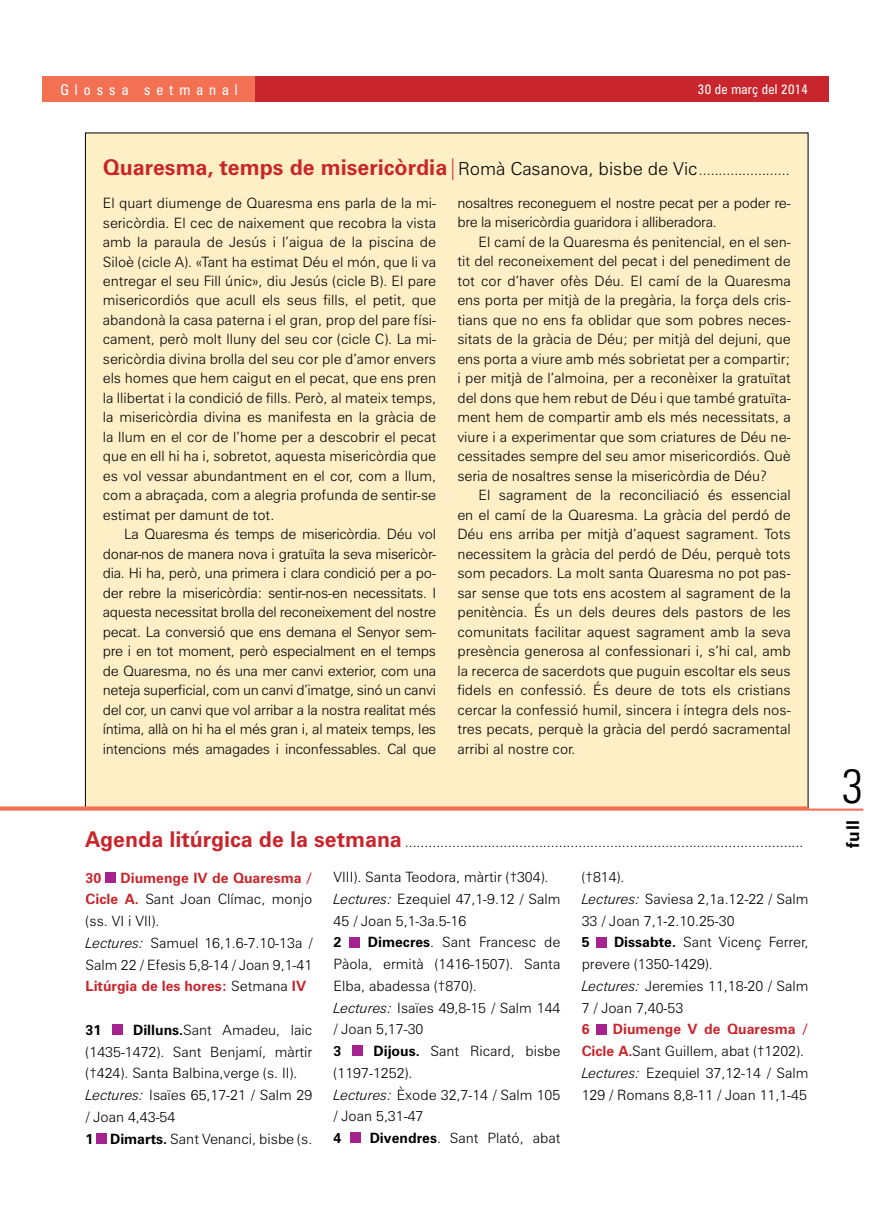
<style>
.page{position:relative;width:893px;height:1212px;background:#fff}
.page>*{position:absolute;margin:0;border:0;box-sizing:border-box;transform-origin:0 0}
.t1{font:300 condensed 48px "Zurich BT";color:#000}
.t2{font:700 21.75px "Zurich BT";color:#c9252c}
.t3{font:700 17.7px "Zurich BT";color:#000}
.t4{font:condensed 15px "Zurich BT";letter-spacing:.4em;color:#fff}
.t5{font:300 14.25px/19.5px "Zurich BT";color:#000}
.t6{font:300 14.25px/19.5px "Zurich BT";letter-spacing:-.02em;color:#000}
.t7{font:700 14.25px "Zurich BT";color:#000}
.t8{font:700 14.25px "Zurich BT";color:#c9252c}
.t9{font:condensed 13.5px "Zurich BT";letter-spacing:.02em;color:#fff}
.s1{font-weight:300}
.s2{font-weight:300;font-size:18px;color:#000}
.s3{font-weight:300;font-size:14.25px;color:#000}
.s4{font-weight:700;font-size:21.75px;color:#c9252c}
.s5{font-weight:700;color:#c9252c}
.s6{font-style:italic}
.s7{font-weight:700}
</style>
<div class="page">
<div style="left:43px;top:77px;width:786px;height:25px;background:#c9252c"></div>
<div style="left:43px;top:77px;width:212px;height:25px;background:#f37053"></div>
<div style="left:106px;top:872px;width:10px;height:10px;background:#a6228e"></div>
<div style="left:112px;top:1024px;width:10px;height:11px;background:#a6228e"></div>
<div style="left:97px;top:1133px;width:10px;height:10px;background:#a6228e"></div>
<div style="left:349px;top:937px;width:11px;height:10px;background:#a6228e"></div>
<div style="left:352px;top:1046px;width:11px;height:10px;background:#a6228e"></div>
<div style="left:350px;top:1133px;width:11px;height:10px;background:#a6228e"></div>
<div style="left:597px;top:937px;width:10px;height:10px;background:#a6228e"></div>
<div style="left:596px;top:1024px;width:10px;height:10px;background:#a6228e"></div>
<div style="left:85px;top:133px;width:723px;height:675px;background:#ffefc6"></div>
<svg style="left:0;top:806px;width:863px;height:5px"></svg>
<p class="t4" style="left:60px;top:81px;width:179px">Glossa setmanal</p>
<p class="t9" style="left:698px;top:81px;width:112px">30 de març del 2014</p>
<h2 class="t2" style="left:103px;top:154px;width:688px">Quaresma, temps de misericòrdia<span class="s1">|</span><span class="s2">Romà Casanova, bisbe de Vic</span><span class="s3">.......................</span></h2>
<p class="t5" style="left:103px;top:193px;width:335px;text-align:justify">El quart diumenge de Quaresma ens parla de la mi&shy;sericòrdia. El cec de naixement que recobra la vista amb la paraula de Jesús i l’aigua de la piscina de Siloè (cicle A). «Tant ha estimat Déu el món, que li va entregar el seu Fill únic», diu Jesús (cicle B). El pare misericordiós que acull els seus fills, el petit, que abandonà la casa paterna i el gran, prop del pare físi&shy;cament, però molt lluny del seu cor (cicle C). La mi&shy;sericòrdia divina brolla del seu cor ple d’amor envers els homes que hem caigut en el pecat, que ens pren la llibertat i la condició de fills. Però, al mateix temps, la misericòrdia divina es manifesta en la gràcia de la llum en el cor de l’home per a descobrir el pecat que en ell hi ha i, sobretot, aquesta misericòrdia que es vol vessar abundantment en el cor, com a llum, com a abraçada, com a alegria profunda de sentir-se estimat per damunt de tot.</p>
<p class="t5" style="left:103px;top:524px;width:335px;text-align:justify;text-indent:21px">La Quaresma és temps de misericòrdia. Déu vol donar-nos de manera nova i gratuïta la seva misericòr&shy;dia. Hi ha, però, una primera i clara condició per a po&shy;der rebre la misericòrdia: sentir-nos-en necessitats. I aquesta necessitat brolla del reconeixement del nostre pecat. La conversió que ens demana el Senyor sem&shy;pre i en tot moment, però especialment en el temps de Quaresma, no és una mer canvi exterior, com una neteja superficial, com un canvi d’imatge, sinó un canvi del cor, un canvi que vol arribar a la nostra realitat més íntima, allà on hi ha el més gran i, al mateix temps, les intencions més amagades i inconfessables. Cal que</p>
<p class="t6" style="left:457px;top:193px;width:335px">nosaltres reconeguem el nostre pecat per a poder re&shy;bre la misericòrdia guaridora i alliberadora.</p>
<p class="t5" style="left:457px;top:232px;width:335px;text-align:justify;text-indent:21px">El camí de la Quaresma és penitencial, en el sen&shy;tit del reconeixement del pecat i del penediment de tot cor d’haver ofès Déu. El camí de la Quaresma ens porta per mitjà de la pregària, la força dels cris&shy;tians que no ens fa oblidar que som pobres neces&shy;sitats de la gràcia de Déu; per mitjà del dejuni, que ens porta a viure amb més sobrietat per a compartir; i per mitjà de l’almoina, per a reconèixer la gratuïtat del dons que hem rebut de Déu i que també gratuïta&shy;ment hem de compartir amb els més necessitats, a viure i a experimentar que som criatures de Déu ne&shy;cessitades sempre del seu amor misericordiós. Què seria de nosaltres sense la misericòrdia de Déu?</p>
<p class="t5" style="left:457px;top:485px;width:335px;text-align:justify;text-indent:21px">El sagrament de la reconciliació és essencial en el camí de la Quaresma. La gràcia del perdó de Déu ens arriba per mitjà d’aquest sagrament. Tots necessitem la gràcia del perdó de Déu, perquè tots som pecadors. La molt santa Quaresma no pot pas&shy;sar sense que tots ens acostem al sagrament de la penitència. És un dels deures dels pastors de les comunitats facilitar aquest sagrament amb la seva presència generosa al confessionari i, s’hi cal, amb la recerca de sacerdots que puguin escoltar els seus fidels en confessió. És deure de tots els cristians cercar la confessió humil, sincera i íntegra dels nos&shy;tres pecats, perquè la gràcia del perdó sacramental arribi al nostre cor.</p>
<p class="t5" style="left:85px;top:832px;width:720px"><span class="s4">Agenda litúrgica de la setmana</span> .....................................................................................................</p>
<p class="t5" style="left:86px;top:866px;width:228px;line-height:21.8px;text-indent:35px"><span class="s5">Diumenge IV de Quaresma /<br>Cicle A.</span> Sant Joan Clímac, monjo (ss. VI i VII).<br><span class="s6">Lectures:</span> Samuel 16,1.6-7.10-13a /<br>Salm 22 / Efesis 5,8-14 / Joan 9,1-41<br><span class="s5">Litúrgia de les hores:</span> Setmana <span class="s5">IV</span></p>
<p class="t7" style="left:86px;top:1021px;width:17px">31</p>
<p class="t8" style="left:86px;top:869px;width:17px">30</p>
<p class="t5" style="left:86px;top:1019px;width:228px;line-height:21.8px;text-indent:48px"><span class="s7">Dilluns.</span>Sant Amadeu, laic (1435-1472). Sant Benjamí, màrtir (†424). Santa Balbina,verge (s. II).<br><span class="s6">Lectures:</span> Isaïes 65,17-21 / Salm 29 / Joan 4,43-54<br><span class="s7">1 Dimarts.</span> Sant Venanci, bisbe (s.</p>
<p class="t5" style="left:334px;top:866px;width:228px;line-height:21.8px">VIII). Santa Teodora, màrtir (†304).<br><span class="s6">Lectures:</span> Ezequiel 47,1-9.12 / Salm<br>45 / Joan 5,1-3a.5-16</p>
<p class="t7" style="left:334px;top:933px;width:9px">2</p>
<p class="t5" style="left:334px;top:931px;width:228px;line-height:21.8px;text-indent:34px"><span class="s7">Dimecres</span>. Sant Francesc de<br>Pàola, ermità (1416-1507). Santa<br>Elba, abadessa (†870).<br><span class="s6">Lectures:</span> Isaïes 49,8-15 / Salm 144 / Joan 5,17-30</p>
<p class="t7" style="left:334px;top:1042px;width:9px">3</p>
<p class="t5" style="left:334px;top:1040px;width:228px;line-height:21.8px;text-indent:40px"><span class="s7">Dijous.</span> Sant Ricard, bisbe (1197-1252).<br><span class="s6">Lectures:</span> Èxode 32,7-14 / Salm 105 / Joan 5,31-47</p>
<p class="t7" style="left:334px;top:1129px;width:9px">4</p>
<p class="t5" style="left:370px;top:1128px;width:192px"><span class="s7">Divendres</span>. Sant Plató, abat</p>
<p class="t5" style="left:582px;top:866px;width:228px;line-height:21.8px">(†814).<br><span class="s6">Lectures:</span> Saviesa 2,1a.12-22 / Salm<br>33 / Joan 7,1-2.10.25-30</p>
<p class="t7" style="left:582px;top:933px;width:9px">5</p>
<p class="t5" style="left:582px;top:931px;width:228px;line-height:21.8px;text-indent:32px"><span class="s7">Dissabte.</span> Sant Vicenç Ferrer, prevere (1350-1429).<br><span class="s6">Lectures:</span> Jeremies 11,18-20 / Salm<br>7 / Joan 7,40-53</p>
<p class="t8" style="left:582px;top:1020px;width:9px">6</p>
<p class="t5" style="left:582px;top:1018px;width:228px;line-height:21.8px;text-indent:31px"><span class="s5">Diumenge V de Quaresma /<br>Cicle A.</span>Sant Guillem, abat (†1202).<br><span class="s6">Lectures:</span> Ezequiel 37,12-14 / Salm<br>129 / Romans 8,8-11 / Joan 11,1-45</p>
<h1 class="t1" style="left:842px;top:756px;width:24px">3</h1>
<p class="t3" style="left:842px;top:848px;width:30px;rotate:-90deg">full</p>
</div>
